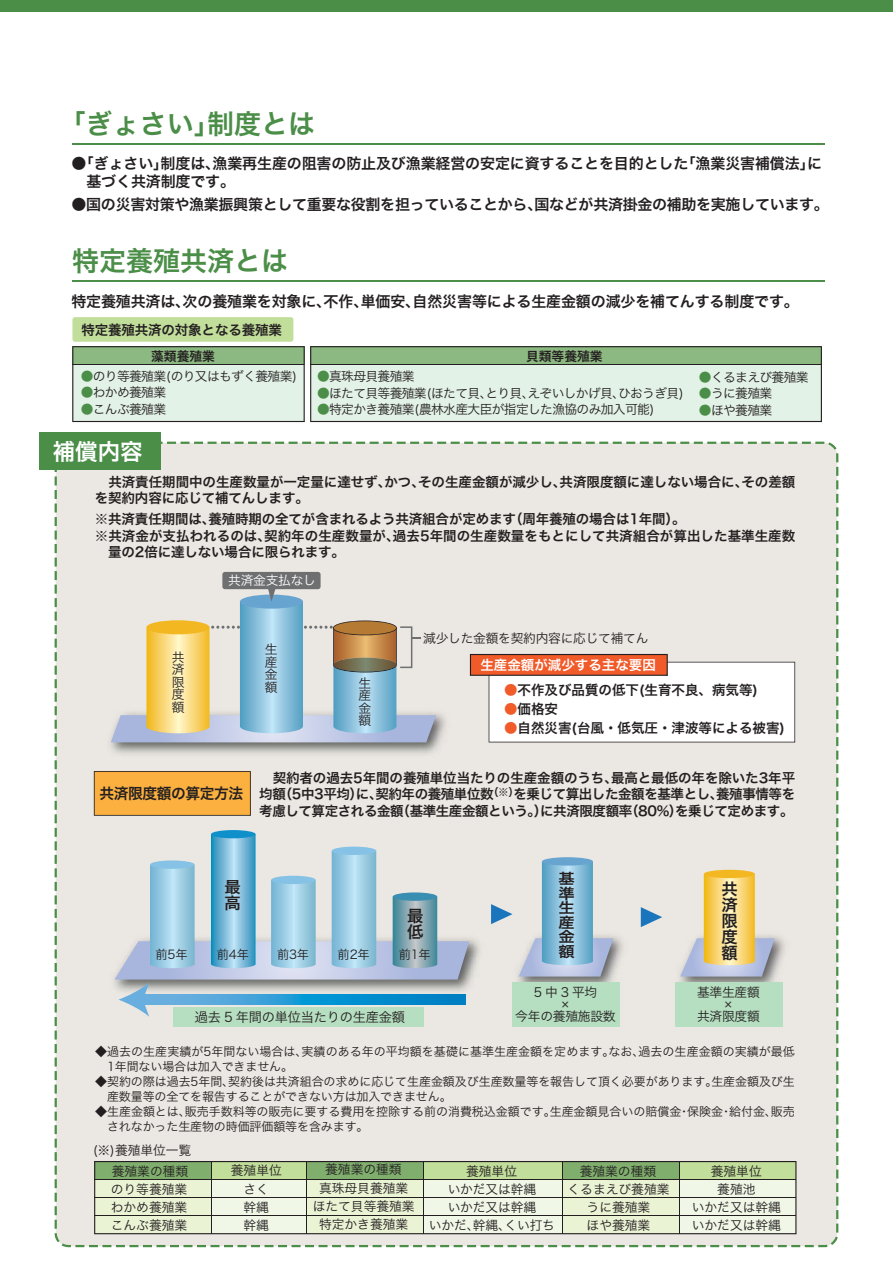
<style>
.page{position:relative;width:893px;height:1264px;background:#fff}
.page>*{position:absolute;margin:0;border:0;box-sizing:border-box;transform-origin:0 0}
.t1{font:27px "Hira Kaku Pro W6 90 pv RKSJ H";color:#4b8e48}
.t2{font:22.5px "Hira Kaku Pro W6 90 pv RKSJ H";color:#fff}
.t3{font:16.35px/16px "Hira Kaku Pro W6 90 pv RKSJ H";color:#231f20}
.t4{font:16.05px/15.8px "Hira Kaku Pro W6 90 pv RKSJ H";color:#231f20}
.t5{font:15px/18px "Hira Kaku Pro W6 90 pv RKSJ H";letter-spacing:-.01em;color:#231f20}
.t6{font:14.7px/14.5px "Hira Kaku Pro W6 90 pv RKSJ H";color:#231f20;text-align:justify;scale:1.11 1}
.t7{font:13.5px/16.5px "Hira Kaku Pro W6 90 pv RKSJ H";letter-spacing:-.01em;color:#231f20}
.t8{font:13.5px "Hira Kaku Pro W6 90 pv RKSJ H";color:#fff}
.t9{font:13.2px "Hira Kaku Pro W3 90 pv RKSJ H";letter-spacing:-.02em;color:#231f20}
.t10{font:12.75px/12.5px "Hira Kaku Pro W3 90 pv RKSJ H";letter-spacing:-.02em;color:#231f20;text-align:justify}
.t11{font:12.75px "Hira Kaku Pro W3 90 pv RKSJ H";letter-spacing:-.05em;color:#231f20}
.t12{font:12.75px/18px "Hira Kaku Pro W3 90 pv RKSJ H";color:#231f20;text-align:center}
.t13{font:12.75px "Hira Kaku Pro W6 90 pv RKSJ H";color:#231f20}
.t14{font:12.75px "Hira Kaku Pro W3 90 pv RKSJ H";letter-spacing:-.02em;color:#fff}
.t15{font:12.3px "Hira Kaku Pro W3 90 pv RKSJ H";letter-spacing:-.02em;color:#231f20}
.t16{font:12px/15px "Hira Kaku Pro W3 90 pv RKSJ H";letter-spacing:-.005em;color:#231f20}
.s1{color:#4b8e48}
.s2{color:#f15a29}
</style>
<div class="page">
<div style="left:72px;top:317px;width:221px;height:25px;background:#c2de9b;border-radius:3px"></div>
<div style="left:55px;top:441px;width:783px;height:805px;background:#ebe8e3"></div>
<img style="left:102px;top:705px;width:352px;height:55px">
<hr style="left:72px;top:143px;width:752px;height:1px;background:#4b8e48">
<hr style="left:72px;top:280px;width:752px;height:2px;background:#4b8e48">
<div style="left:0;top:0;width:893px;height:12px;background:#4b8e48"></div>
<svg style="left:470px;top:654px;width:325px;height:88px"></svg>
<div style="left:39px;top:432px;width:122px;height:37px;background:#4b8e48"></div>
<div style="left:94px;top:771px;width:157px;height:44px;background:#fbb03f"></div>
<svg style="left:111px;top:572px;width:325px;height:170px;background:#cacfc6"></svg>
<img style="left:105px;top:931px;width:382px;height:66px">
<img style="left:509px;top:928px;width:122px;height:66px">
<img style="left:671px;top:928px;width:122px;height:66px">
<div style="left:211px;top:830px;width:45px;height:8px;background:#1090cb;border-radius:50%"></div>
<svg style="left:519px;top:861px;width:94px;height:115px;background:#b1ccdd"></svg>
<div style="left:542px;top:857px;width:51px;height:8px;background:#68a4d0;border-radius:50%"></div>
<svg style="left:680px;top:873px;width:95px;height:103px;background:#e5d5ac"></svg>
<div style="left:704px;top:869px;width:51px;height:9px;background:#f3b821;border-radius:50%"></div>
<svg style="left:491px;top:904px;width:21px;height:20px"></svg>
<svg style="left:641px;top:907px;width:21px;height:20px"></svg>
<svg style="left:114px;top:834px;width:355px;height:182px;background:#b0cbd9"></svg>
<svg style="left:94px;top:1160px;width:702px;height:73px;background:#d7e5c4"></svg>
<hr style="left:94px;top:1179px;width:702px;height:1px;background:#231f20">
<hr style="left:94px;top:1197px;width:702px;height:1px;background:#231f20">
<hr style="left:94px;top:1215px;width:702px;height:1px;background:#231f20">
<hr style="left:211px;top:1161px;width:1px;height:72px;background:#231f20">
<hr style="left:306px;top:1161px;width:1px;height:72px;background:#231f20">
<hr style="left:423px;top:1161px;width:1px;height:72px;background:#231f20">
<hr style="left:562px;top:1161px;width:1px;height:72px;background:#231f20">
<hr style="left:679px;top:1161px;width:1px;height:72px;background:#231f20">
<svg style="left:72px;top:346px;width:750px;height:76px;background:#c6dbc7"></svg>
<div style="left:173px;top:1007px;width:250px;height:19px;background:#b6dec0"></div>
<div style="left:512px;top:982px;width:107px;height:44px;background:#b6dec0"></div>
<div style="left:675px;top:982px;width:107px;height:44px;background:#b6dec0"></div>
<p class="t1" style="left:59px;top:113px;width:258px">「ぎょさい」制度とは</p>
<p class="t5" style="left:72px;top:157px;width:752px">●「ぎょさい」制度は、漁業再生産の阻害の防止及び漁業経営の安定に資することを目的とした「漁業災害補償法」に　基づく共済制度です。</p>
<p class="t5" style="left:72px;top:197px;width:759px">●国の災害対策や漁業振興策として重要な役割を担っていることから、国などが共済掛金の補助を実施しています。</p>
<p class="t1" style="left:72px;top:251px;width:217px">特定養殖共済とは</p>
<p class="t5" style="left:71px;top:294px;width:729px">特定養殖共済は、次の養殖業を対象に、不作、単価安、自然災害等による生産金額の減少を補てんする制度です。</p>
<p class="t7" style="left:81px;top:323px;width:202px">特定養殖共済の対象となる養殖業</p>
<p class="t13" style="left:151px;top:351px;width:65px">藻類養殖業</p>
<p class="t13" style="left:526px;top:351px;width:78px">貝類等養殖業</p>
<p class="t11" style="left:81px;top:371px;width:218px"><span class="s1">●</span>のり等養殖業(のり又はもずく養殖業)</p>
<p class="t10" style="left:81px;top:388px;width:87px"><span class="s1">●</span>わかめ養殖業</p>
<p class="t10" style="left:81px;top:404px;width:87px"><span class="s1">●</span>こんぶ養殖業</p>
<p class="t2" style="left:53px;top:443px;width:91px">補償内容</p>
<p class="t11" style="left:317px;top:371px;width:99px"><span class="s1">●</span>真珠母貝養殖業</p>
<p class="t11" style="left:317px;top:388px;width:368px"><span class="s1">●</span>ほたて貝等養殖業(ほたて貝、とり貝、えぞいしかげ貝、ひおうぎ貝)</p>
<p class="t11" style="left:317px;top:404px;width:339px"><span class="s1">●</span>特定かき養殖業(農林水産大臣が指定した漁協のみ加入可能)</p>
<p class="t11" style="left:699px;top:372px;width:111px"><span class="s1">●</span>くるまえび養殖業</p>
<p class="t10" style="left:699px;top:389px;width:75px"><span class="s1">●</span>うに養殖業</p>
<p class="t10" style="left:699px;top:405px;width:75px"><span class="s1">●</span>ほや養殖業</p>
<p class="t7" style="left:95px;top:475px;width:702px">　共済責任期間中の生産数量が一定量に達せず、かつ、その生産金額が減少し、共済限度額に達しない場合に、その差額を契約内容に応じて補てんします。</p>
<p class="t7" style="left:95px;top:512px;width:702px">※共済責任期間は、養殖時期の全てが含まれるよう共済組合が定めます（周年養殖の場合は1年間）。<br>※共済金が支払われるのは、契約年の生産数量が、過去5年間の生産数量をもとにして共済組合が算出した基準生産数　量の2倍に達しない場合に限られます。</p>
<p class="t14" style="left:228px;top:575px;width:89px">共済金支払なし</p>
<p class="t10" style="left:172px;top:652px;width:14px">共済限度額</p>
<p class="t10" style="left:265px;top:644px;width:14px">生産金額</p>
<p class="t10" style="left:358px;top:678px;width:14px">生産金額</p>
<p class="t10" style="left:423px;top:633px;width:227px">減少した金額を契約内容に応じて補てん</p>
<p class="t8" style="left:480px;top:659px;width:177px">生産金額が減少する主な要因</p>
<p class="t7" style="left:504px;top:683px;width:255px"><span class="s2">●</span>不作及び品質の低下(生育不良、病気等)</p>
<p class="t7" style="left:504px;top:702px;width:55px"><span class="s2">●</span>価格安</p>
<p class="t7" style="left:504px;top:721px;width:282px"><span class="s2">●</span>自然災害(台風・低気圧・津波等による被害)</p>
<p class="t5" style="left:99px;top:786px;width:145px">共済限度額の算定方法</p>
<p class="t7" style="left:259px;top:771px;width:537px;text-align:justify">　契約者の過去5年間の養殖単位当たりの生産金額のうち、最高と最低の年を除いた3年平均額（5中3平均）に、契約年の養殖単位数<sup>（※）</sup>を乗じて算出した金額を基準とし、養殖事情等を考慮して算定される金額（基準生産金額という。）に共済限度額率（80%）を乗じて定めます。</p>
<p class="t4" style="left:225px;top:881px;width:17px">最高</p>
<p class="t3" style="left:407px;top:909px;width:18px">最低</p>
<p class="t15" style="left:156px;top:949px;width:34px">前5年</p>
<p class="t15" style="left:217px;top:949px;width:34px">前4年</p>
<p class="t15" style="left:277px;top:949px;width:34px">前3年</p>
<p class="t15" style="left:338px;top:949px;width:34px">前2年</p>
<p class="t15" style="left:399px;top:949px;width:34px">前1年</p>
<p class="t9" style="left:195px;top:1012px;width:212px">過去 5 年間の単位当たりの生産金額</p>
<p class="t6" style="left:559px;top:873px;width:16px">基準生産金額</p>
<p class="t10" style="left:534px;top:988px;width:65px;line-height:10.5px;text-align:center">5中3平均×</p>
<p class="t10" style="left:515px;top:1011px;width:102px">今年の養殖施設数</p>
<p class="t3" style="left:721px;top:882px;width:18px;text-align:justify">共済限度額</p>
<p class="t10" style="left:697px;top:988px;width:64px;line-height:10.5px;text-align:center">基準生産額×</p>
<p class="t10" style="left:697px;top:1011px;width:64px">共済限度額</p>
<p class="t16" style="left:95px;top:1045px;width:701px">◆過去の生産実績が5年間ない場合は、実績のある年の平均額を基礎に基準生産金額を定めます。なお、過去の生産金額の実績が最低　1年間ない場合は加入できません。</p>
<p class="t16" style="left:95px;top:1075px;width:701px">◆契約の際は過去5年間、契約後は共済組合の求めに応じて生産金額及び生産数量等を報告して頂く必要があります。生産金額及び生　産数量等の全てを報告することができない方は加入できません。</p>
<p class="t16" style="left:95px;top:1105px;width:701px">◆生産金額とは、販売手数料等の販売に要する費用を控除する前の消費税込金額です。生産金額見合いの賠償金・保険金・給付金、販売　されなかった生産物の時価評価額等を含みます。</p>
<p class="t10" style="left:93px;top:1145px;width:99px">(※)養殖単位一覧</p>
<p class="t10" style="left:111px;top:1163px;width:79px;line-height:18.1px">養殖業の種類のり等養殖業わかめ養殖業こんぶ養殖業</p>
<p class="t10" style="left:231px;top:1165px;width:52px">養殖単位</p>
<p class="t10" style="left:325px;top:1164px;width:78px">養殖業の種類</p>
<p class="t10" style="left:466px;top:1165px;width:52px">養殖単位</p>
<p class="t10" style="left:580px;top:1166px;width:78px">養殖業の種類</p>
<p class="t10" style="left:711px;top:1166px;width:52px">養殖単位</p>
<p class="t10" style="left:243px;top:1181px;width:27px;line-height:18px">さく幹縄幹縄</p>
<p class="t12" style="left:313px;top:1180px;width:103px">真珠母貝養殖業ほたて貝等養殖業特定かき養殖業</p>
<p class="t10" style="left:429px;top:1182px;width:128px;line-height:18px;text-align:center">いかだ又は幹縄<br>いかだ又は幹縄<br>いかだ、幹縄、くい打ち</p>
<p class="t12" style="left:567px;top:1182px;width:103px">くるまえび養殖業うに養殖業<br>ほや養殖業</p>
<p class="t12" style="left:692px;top:1181px;width:91px">養殖池<br>いかだ又は幹縄いかだ又は幹縄</p>
</div>
